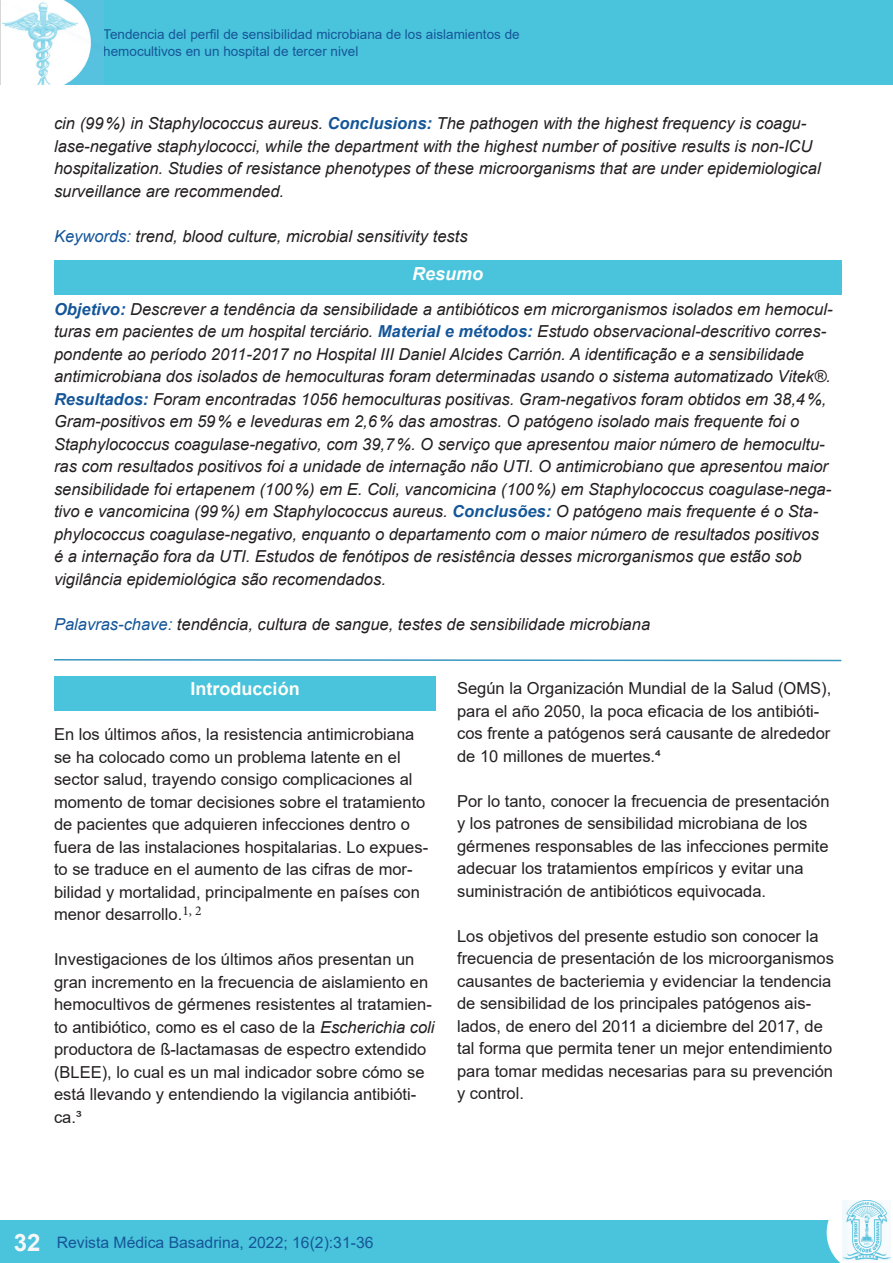
<style>
.page{position:relative;width:893px;height:1263px;background:#fff}
.page>*{position:absolute;margin:0;border:0;box-sizing:border-box;transform-origin:0 0}
.t1{font:700 24px "Arial";color:#f7f7f8}
.t2{font:700 18px "Arial";color:#fffefa}
.t3{font:italic 700 18px "Arial";color:#fffefa}
.t4{font:italic 16.5px/22.5px "Arial";color:#231f20}
.t5{font:16.5px/22.5px "Arial";color:#231f20}
.t6{font:15.75px "Arial";color:#165698}
.t7{font:13.5px/16.5px "Arial";color:#165698}
.t8{font:13.5px "Minion Pro";color:#231f20}
.s1{font-weight:700;color:#145699}
.s2{color:#145699}
.s3{font-style:italic}
</style>
<div class="page">
<div style="left:0;top:0;width:892px;height:85px;background:#49c4dc"></div>
<img style="left:0;top:0;width:103px;height:85px">
<div style="left:0;top:1221px;width:893px;height:42px;background:#49c4dc"></div>
<svg style="left:827px;top:1200px;width:66px;height:63px"></svg>
<img style="left:843px;top:1200px;width:47px;height:60px">
<div style="left:54px;top:676px;width:382px;height:34px;background:#49c4dc"></div>
<div style="left:54px;top:260px;width:787px;height:35px;background:#49c4dc"></div>
<svg style="left:54px;top:659px;width:788px;height:3px"></svg>
<p class="t7" style="left:103px;top:26px;width:418px">Tendencia del perfil de sensibilidad microbiana de los aislamientos de hemocultivos en un hospital de tercer nivel</p>
<p class="t4" style="left:54px;top:113px;width:768px">cin (99%) in Staphylococcus aureus. <span class="s1">Conclusions:</span> The pathogen with the highest frequency is coagu&shy;lase-negative staphylococci, while the department with the highest number of positive results is non-ICU hospitalization. Studies of resistance phenotypes of these microorganisms that are under epidemiological surveillance are recommended.</p>
<p class="t4" style="left:54px;top:225px;width:415px"><span class="s2">Keywords:</span> trend, blood culture, microbial sensitivity tests</p>
<p class="t3" style="left:412px;top:261px;width:73px">Resumo</p>
<p class="t4" style="left:54px;top:298px;width:780px"><span class="s1">Objetivo:</span> Descrever a tendência da sensibilidade a antibióticos em microrganismos isolados em hemocul&shy;turas em pacientes de um hospital terciário. <span class="s1">Material e métodos:</span> Estudo observacional-descritivo corres&shy;pondente ao período 2011-2017 no Hospital III Daniel Alcides Carrión. A identificação e a sensibilidade antimicrobiana dos isolados de hemoculturas foram determinadas usando o sistema automatizado Vitek®.<br><span class="s1">Resultados:</span> Foram encontradas 1056 hemoculturas positivas. Gram-negativos foram obtidos em 38,4%, Gram-positivos em 59% e leveduras em 2,6% das amostras. O patógeno isolado mais frequente foi o Staphylococcus coagulase-negativo, com 39,7%. O serviço que apresentou maior número de hemocultu&shy;ras com resultados positivos foi a unidade de internação não UTI. O antimicrobiano que apresentou maior sensibilidade foi ertapenem (100%) em E. Coli, vancomicina (100%) em Staphylococcus coagulase-nega&shy;tivo e vancomicina (99%) em Staphylococcus aureus. <span class="s1">Conclusões:</span> O patógeno mais frequente é o Sta&shy;phylococcus coagulase-negativo, enquanto o departamento com o maior número de resultados positivos<br>é a internação fora da UTI. Estudos de fenótipos de resistência desses microrganismos que estão sob vigilância epidemiológica são recomendados.</p>
<p class="t4" style="left:54px;top:613px;width:598px"><span class="s2">Palavras-chave:</span> tendência, cultura de sangue, testes de sensibilidade microbiana</p>
<p class="t2" style="left:191px;top:676px;width:111px">Introducción</p>
<p class="t5" style="left:54px;top:723px;width:376px">En los últimos años, la resistencia antimicrobiana se ha colocado como un problema latente en el sector salud, trayendo consigo complicaciones al momento de tomar decisiones sobre el tratamiento de pacientes que adquieren infecciones dentro o fuera de las instalaciones hospitalarias. Lo expues&shy;to se traduce en el aumento de las cifras de mor&shy;bilidad y mortalidad, principalmente en países con menor desarrollo.</p>
<p class="t8" style="left:182px;top:901px;width:21px">1, 2</p>
<p class="t5" style="left:54px;top:948px;width:382px">Investigaciones de los últimos años presentan un gran incremento en la frecuencia de aislamiento en hemocultivos de gérmenes resistentes al tratamien&shy;to antibiótico, como es el caso de la <span class="s3">Escherichia coli </span>productora de ß-lactamasas de espectro extendido (BLEE), lo cual es un mal indicador sobre cómo se está llevando y entendiendo la vigilancia antibióti&shy;ca.³</p>
<p class="t5" style="left:457px;top:677px;width:376px">Según la Organización Mundial de la Salud (OMS), para el año 2050, la poca eficacia de los antibióti&shy;cos frente a patógenos será causante de alrededor de 10 millones de muertes.4</p>
<p class="t5" style="left:457px;top:790px;width:374px">Por lo tanto, conocer la frecuencia de presentación y los patrones de sensibilidad microbiana de los gérmenes responsables de las infecciones permite adecuar los tratamientos empíricos y evitar una suministración de antibióticos equivocada.</p>
<p class="t5" style="left:457px;top:925px;width:378px">Los objetivos del presente estudio son conocer la frecuencia de presentación de los microorganismos causantes de bacteriemia y evidenciar la tendencia de sensibilidad de los principales patógenos ais&shy;lados, de enero del 2011 a diciembre del 2017, de tal forma que permita tener un mejor entendimiento para tomar medidas necesarias para su prevención y control.</p>
<p class="t1" style="left:14px;top:1225px;width:28px">32</p>
<p class="t6" style="left:57px;top:1231px;width:318px">Revista Médica Basadrina, 2022; 16(2):31-36</p>
</div>
